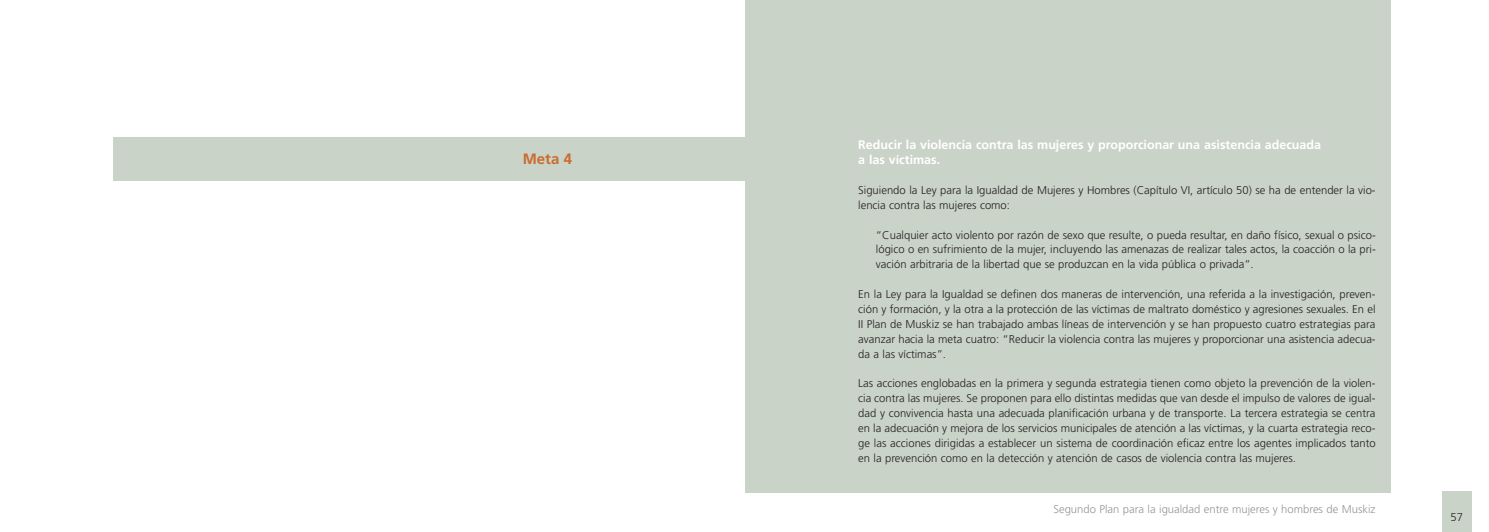
<style>
.page{position:relative;width:1489px;height:532px;background:#fff}
.page>*{position:absolute;margin:0;border:0;box-sizing:border-box;transform-origin:0 0}
.t1{font:700 15px "Frutiger";color:#cb6b2c}
.t2{font:700 12.5px/14.9px "Frutiger";color:#fff}
.t3{font:300 11.25px/14.9px "Frutiger";color:#231f20;text-align:justify}
.t4{font:300 11.25px "Frutiger";color:#939598}
</style>
<div class="page">
<div style="left:1441px;top:491px;width:30px;height:40px;background:#cad3c8"></div>
<div style="left:745px;top:0;width:645px;height:492px;background:#cad3c8"></div>
<div style="left:113px;top:137px;width:632px;height:43px;background:#cad3c8"></div>
<h1 class="t1" style="left:522px;top:153px;width:51px">Meta 4</h1>
<p class="t2" style="left:858px;top:138px;width:464px">Reducir la violencia contra las mujeres y proporcionar una asistencia adecuada a las víctimas.</p>
<p class="t3" style="left:858px;top:183px;width:519px">Siguiendo la Ley para la Igualdad de Mujeres y Hombres (Capítulo VI, artículo 50) se ha de entender la vio&shy;lencia contra las mujeres como:</p>
<p class="t3" style="left:876px;top:228px;width:501px">“Cualquier acto violento por razón de sexo que resulte, o pueda resultar, en daño físico, sexual o psico&shy;lógico o en sufrimiento de la mujer, incluyendo las amenazas de realizar tales actos, la coacción o la pri&shy;vación arbitraria de la libertad que se produzcan en la vida pública o privada”.</p>
<p class="t3" style="left:858px;top:287px;width:519px">En la Ley para la Igualdad se definen dos maneras de intervención, una referida a la investigación, preven&shy;ción y formación, y la otra a la protección de las víctimas de maltrato doméstico y agresiones sexuales. En el II Plan de Muskiz se han trabajado ambas líneas de intervención y se han propuesto cuatro estrategias para avanzar hacia la meta cuatro: “Reducir la violencia contra las mujeres y proporcionar una asistencia adecua&shy;da a las víctimas”.</p>
<p class="t3" style="left:858px;top:377px;width:519px">Las acciones englobadas en la primera y segunda estrategia tienen como objeto la prevención de la violen&shy;cia contra las mujeres. Se proponen para ello distintas medidas que van desde el impulso de valores de igual&shy;dad y convivencia hasta una adecuada planificación urbana y de transporte. La tercera estrategia se centra en la adecuación y mejora de los servicios municipales de atención a las víctimas, y la cuarta estrategia reco&shy;ge las acciones dirigidas a establecer un sistema de coordinación eficaz entre los agentes implicados tanto en la prevención como en la detección y atención de casos de violencia contra las mujeres.</p>
<p class="t4" style="left:1053px;top:504px;width:323px">Segundo Plan para la igualdad entre mujeres y hombres de Muskiz</p>
<p class="t3" style="left:1450px;top:511px;width:14px">57</p>
</div>
